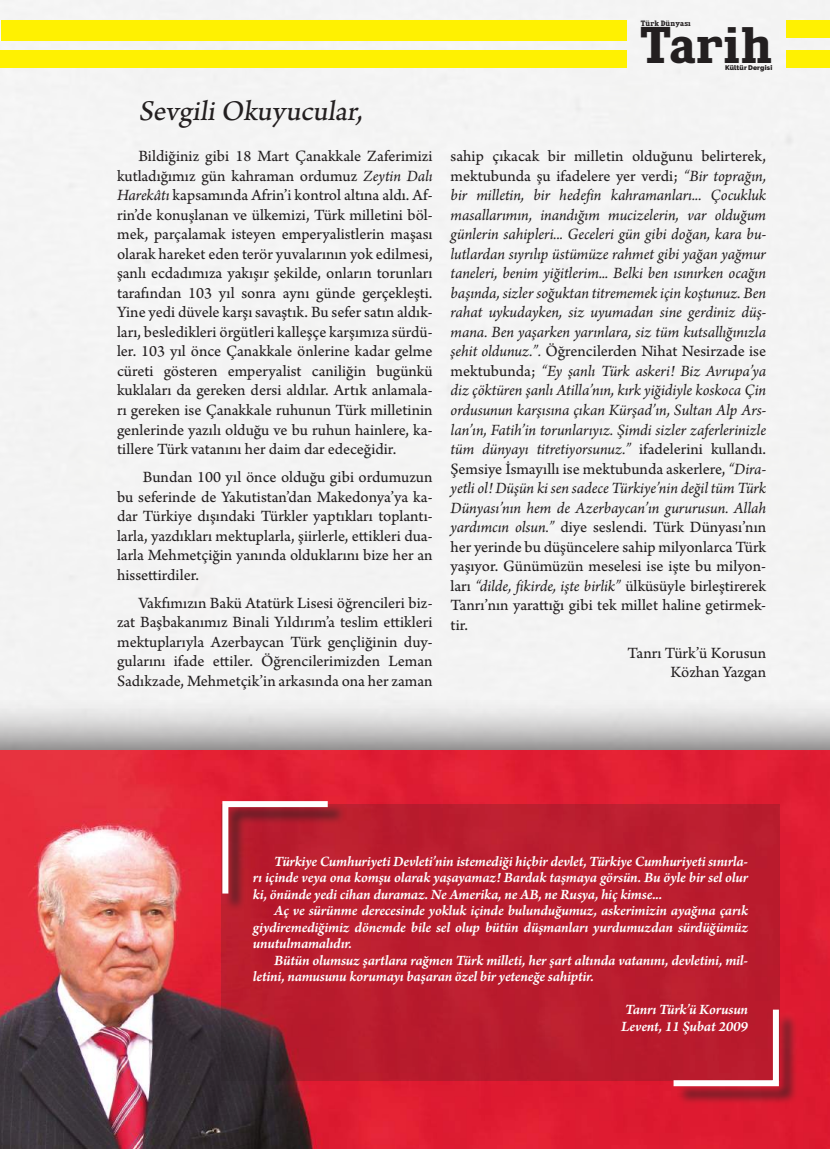
<style>
.page{position:relative;width:830px;height:1149px;background:#fff}
.page>*{position:absolute;margin:0;border:0;box-sizing:border-box;transform-origin:0 0}
.t1{font:700 45px "Kingsbridge Rg";color:#231f20}
.t2{font:30px "Arno Pro Sm Text";color:#231f20}
.t3{font:16.5px/19.5px "Arno Pro Sm Text";color:#231f20;text-align:justify}
.t4{font:italic 16.5px/19.5px "Arno Pro";letter-spacing:-.005em;color:#231f20;text-align:justify}
.t5{font:15px/16.5px "Arno Pro Smbd Italic Sm Text";letter-spacing:-.015em;color:#fff;text-align:justify}
.t6{font:900 6.75px "Raleway";letter-spacing:.025em;color:#231f20}
.t7{font:700 6.75px "Kingsbridge Rg";letter-spacing:.025em;color:#231f20}
.s1{font-family:"Arno Pro";font-style:italic}
.s2{font-family:"Arno Pro Sm Text";font-style:normal}
</style>
<div class="page">
<div style="left:0;top:0;width:829px;height:696px;background:#f4f4f4"></div>
<div style="left:0;top:50px;width:626px;height:17px;background:#fff101"></div>
<div style="left:786px;top:50px;width:43px;height:17px;background:#fff101"></div>
<div style="left:1px;top:20px;width:625px;height:20px;background:#fff101"></div>
<div style="left:786px;top:20px;width:43px;height:18px;background:#fff101"></div>
<div style="left:0;top:696px;width:829px;height:452px;background:#231f20;opacity:.78"></div>
<img style="left:0;top:749px;width:829px;height:399px">
<div style="left:221px;top:804px;width:558px;height:276px;background:#ba1c2e"></div>
<div style="left:224px;top:803px;width:122px;height:108px;background:#231f20;opacity:.75"></div>
<svg style="left:219px;top:797px;width:114px;height:102px"></svg>
<div style="left:676px;top:1012px;width:121px;height:92px;background:#231f20;opacity:.75"></div>
<svg style="left:667px;top:1003px;width:114px;height:85px"></svg>
<h2 class="t2" style="left:138px;top:94px;width:231px">SevgiliOkuyucular,</h2>
<p class="t3" style="left:117px;top:147px;width:317px;text-indent:21px">Bildiğiniz gibi 18 Mart Çanakkale Zaferimizi kutladığımız gün kahraman ordumuz <span class="s1">Zeytin Dalı Harekâtı</span> kapsamında Afrin’i kontrol altına aldı. Af&shy;rin’de konuşlanan ve ülkemizi, Türk milletini böl&shy;mek, parçalamak isteyen emperyalistlerin maşası olarak hareket eden terör yuvalarının yok edilmesi, şanlı ecdadımıza yakışır şekilde, onların torunları tarafından 103 yıl sonra aynı günde gerçekleşti.<br>Yine yedi düvele karşı savaştık. Bu sefer satın aldık&shy;ları, besledikleri örgütleri kalleşçe karşımıza sürdü&shy;ler. 103 yıl önce Çanakkale önlerine kadar gelme cüreti gösteren emperyalist caniliğin bugünkü kuklaları da gereken dersi aldılar. Artık anlamala&shy;rı gereken ise Çanakkale ruhunun Türk milletinin genlerinde yazılı olduğu ve bu ruhun hainlere, ka&shy;tillere Türk vatanını her daim dar edeceğidir.</p>
<p class="t3" style="left:117px;top:468px;width:317px;text-indent:26px">Bundan 100 yıl önce olduğu gibi ordumuzun bu seferinde de Yakutistan’dan Makedonya’ya ka&shy;dar Türkiye dışındaki Türkler yaptıkları toplantı&shy;larla, yazdıkları mektuplarla, şiirlerle, ettikleri dua&shy;larla Mehmetçiğin yanında olduklarını bize her an hissettirdiler.</p>
<p class="t3" style="left:117px;top:593px;width:317px;text-indent:21px">Vakfımızın Bakü Atatürk Lisesi öğrencileri biz&shy;zat Başbakanımız Binali Yıldırım’a teslim ettikleri mektuplarıyla Azerbaycan Türk gençliğinin duy&shy;gularını ifade ettiler. Öğrencilerimizden Leman Sadıkzade, Mehmetçik’in arkasında ona her zaman</p>
<p class="t7" style="left:640px;top:19px;width:52px">Türk Dünyası</p>
<h1 class="t1" style="left:640px;top:18px;width:134px">Tarih</h1>
<p class="t6" style="left:724px;top:64px;width:49px">Kültür Dergisi</p>
<p class="t3" style="left:450px;top:147px;width:317px">sahip çıkacak bir milletin olduğunu belirterek, mektubunda şu ifadelere yer verdi; <span class="s1">“Bir toprağın,</span></p>
<p class="t4" style="left:450px;top:186px;width:317px">bir milletin, bir hedefin kahramanları... Çocukluk masallarımın, inandığım mucizelerin, var olduğum günlerin sahipleri... Geceleri gün gibi doğan, kara bu&shy;lutlardan sıyrılıp üstümüze rahmet gibi yağan yağmur taneleri, benim yiğitlerim... Belki ben ısınırken ocağın başında, sizler soğuktan titrememek için koştunuz. Ben rahat uykudayken, siz uyumadan sine gerdiniz düş&shy;mana. Ben yaşarken yarınlara, siz tüm kutsallığınızla</p>
<p class="t3" style="left:450px;top:342px;width:317px"><span class="s1">şehit oldunuz.”.</span> Öğrencilerden Nihat Nesirzade ise</p>
<p class="t4" style="left:450px;top:362px;width:317px"><span class="s2">mektubunda;</span> “Ey şanlı Türk askeri! Biz Avrupa’ya diz çöktüren şanlı Atilla’nın, kırk yiğidiyle koskoca Çin ordusunun karşısına çıkan Kürşad’ın, Sultan Alp Ars&shy;lan’ın, Fatih’in torunlarıyız. Şimdi sizler zaferlerinizle tüm dünyayı titretiyorsunuz.” <span class="s2">ifadelerini kullandı.</span></p>
<p class="t3" style="left:450px;top:459px;width:317px">Şemsiye İsmayıllı ise mektubunda askerlere, <span class="s1">“Dira-</span></p>
<p class="t4" style="left:450px;top:479px;width:317px">yetli ol! Düşün ki sen sadece Türkiye’nin değil tüm Türk<br>Dünyası’nın hem de Azerbaycan’ın gururusun. Allah</p>
<p class="t3" style="left:450px;top:518px;width:317px"><span class="s1">yardımcın olsun.”</span> diye seslendi. Türk Dünyası’nın her yerinde bu düşüncelere sahip milyonlarca Türk yaşıyor. Günümüzün meselesi ise işte bu milyon&shy;ları <span class="s1">“dilde, fikirde, işte birlik”</span> ülküsüyle birleştirerek Tanrı’nın yarattığı gibi tek millet haline getirmek&shy;tir.</p>
<p class="t3" style="left:627px;top:643px;width:140px;text-align:right">Tanrı Türk’ü Korusun<br>Közhan Yazgan</p>
<p class="t5" style="left:253px;top:853px;width:496px;text-indent:21px">Türkiye Cumhuriyeti Devleti’nin istemediği hiçbir devlet, Türkiye Cumhuriyeti sınırla&shy;rı içinde veya ona komşu olarak yaşayamaz! Bardak taşmaya görsün. Bu öyle bir sel olur ki, önünde yedi cihan duramaz. Ne Amerika, ne AB, ne Rusya, hiç kimse...</p>
<p class="t5" style="left:253px;top:902px;width:496px;text-indent:21px">Aç ve sürünme derecesinde yokluk içinde bulunduğumuz, askerimizin ayağına çarık giydiremediğimiz dönemde bile sel olup bütün düşmanları yurdumuzdan sürdüğümüz unutulmamalıdır.</p>
<p class="t5" style="left:253px;top:952px;width:496px;text-indent:21px">Bütün olumsuz şartlara rağmen Türk milleti, her şart altında vatanını, devletini, mil&shy;letini, namusunu korumayı başaran özel bir yeteneğe sahiptir.</p>
<p class="t5" style="left:621px;top:1001px;width:128px">Tanrı Türk’ü Korusun<br>Levent, 11 Şubat 2009</p>
</div>
